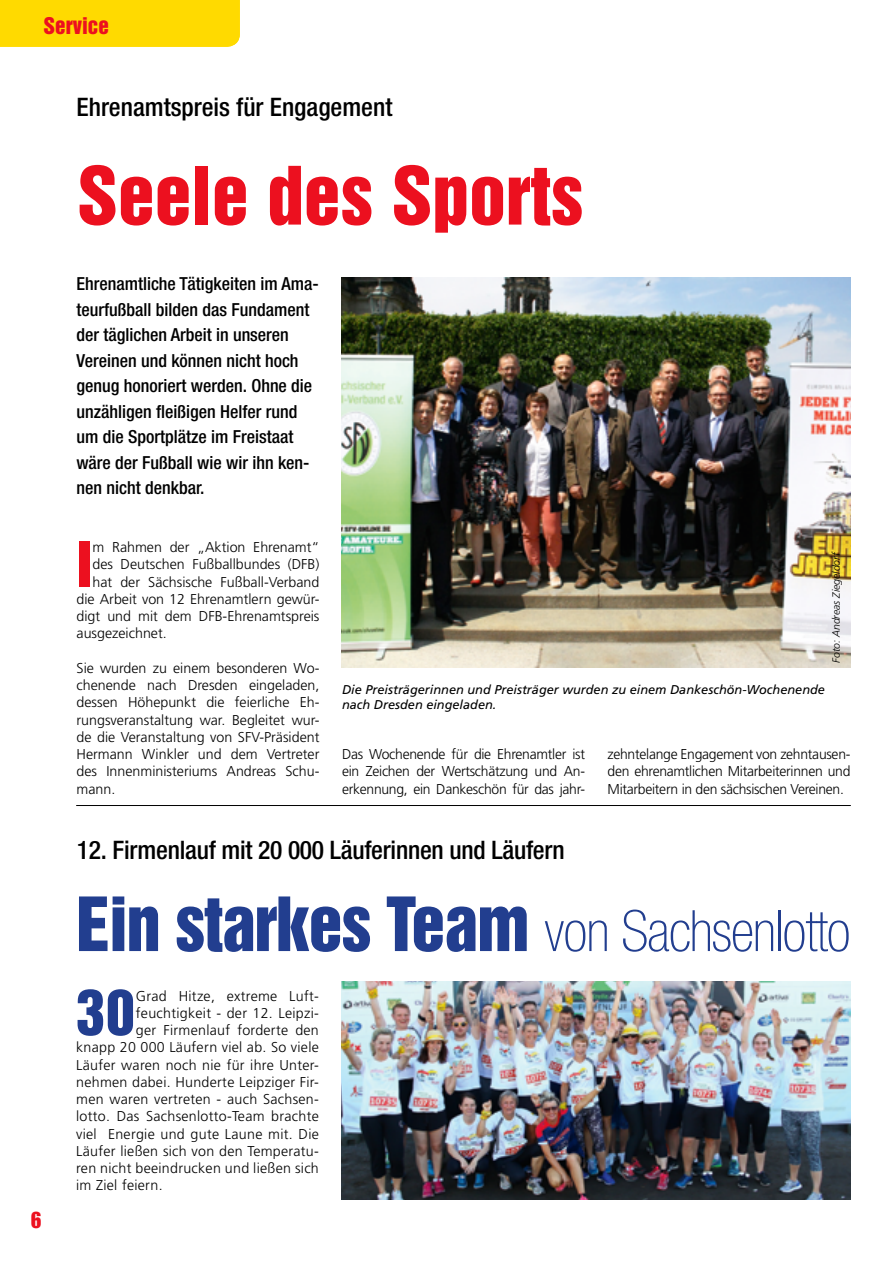
<style>
.page{position:relative;width:893px;height:1263px;background:#fff}
.page>*{position:absolute;margin:0;border:0;box-sizing:border-box;transform-origin:0 0}
.t1{font:73.5px "Helvetica Inserat LT Std";color:#ec101f}
.t2{font:57.45px "Helvetica Inserat LT Std";color:#223e8f}
.t3{font:57.45px "Helvetica Inserat LT Std";color:#ec101f}
.t4{font:100 condensed 57.15px "Helvetica Neue LT Std";letter-spacing:-.02em;color:#223e8f}
.t5{font:500 condensed 25.5px "Helvetica Neue LT Std";letter-spacing:-.01em;color:#000}
.t6{font:22.5px "Impact LT Std";color:#ec101f}
.t7{font:21px "Helvetica Inserat LT Std";letter-spacing:-.005em;color:#ec101f}
.t8{font:500 condensed 18px/25.5px "Helvetica Neue LT Std";color:#000}
.t9{font:300 14.25px/17.2px "Frutiger LT Std";color:#000;text-align:justify}
.t10{font:300 14.25px "Frutiger LT Std";letter-spacing:.02em;color:#000}
.t11{font:italic 12.75px/15.3px "Frutiger LT Std";color:#000}
.t12{font:italic 300 10.5px "Frutiger LT Std";color:#000}
.s1{font-family:"Helvetica Inserat LT Std";font-weight:400;font-stretch:normal;font-size:68.25px}
</style>
<div class="page">
<div style="left:0;top:0;width:240px;height:47px;background:#ffda00"></div>
<img style="left:342px;top:982px;width:508px;height:217px">
<hr style="left:76px;top:805px;width:775px;height:1px;background:#000">
<img style="left:342px;top:277px;width:509px;height:391px">
<h3 class="t7" style="left:44px;top:13px;width:67px">Service</h3>
<h3 class="t7" style="left:44px;top:17px;width:66px">Service</h3>
<h3 class="t5" style="left:77px;top:92px;width:317px">Ehrenamtspreis für Engagement</h3>
<h1 class="t1" style="left:77px;top:152px;width:508px">Seele des Sports</h1>
<p class="t8" style="left:77px;top:271px;width:244px">Ehrenamtliche Tätigkeiten im Ama&shy;teurfußball bilden das Fundament der täglichen Arbeit in unseren<br>Vereinen und können nicht hoch genug honoriert werden. Ohne die unzähligen fleißigen Helfer rund um die Sportplätze im Freistaat wäre der Fußball wie wir ihn ken&shy;nen nicht denkbar.</p>
<h2 class="t3" style="left:77px;top:530px;width:17px">I</h2>
<p class="t9" style="left:93px;top:539px;width:228px">m Rahmen der „Aktion Ehrenamt“</p>
<p class="t9" style="left:93px;top:556px;width:228px">des Deutschen Fußballbundes (DFB)</p>
<p class="t9" style="left:93px;top:573px;width:228px">hat der Sächsische Fußball-Verband</p>
<p class="t9" style="left:77px;top:590px;width:244px">die Arbeit von 12 Ehrenamtlern gewür-</p>
<p class="t9" style="left:77px;top:608px;width:244px">digt und mit dem DFB-Ehrenamtspreis</p>
<p class="t9" style="left:77px;top:625px;width:92px">ausgezeichnet.</p>
<p class="t9" style="left:77px;top:659px;width:244px">Sie wurden zu einem besonderen Wo&shy;chenende nach Dresden eingeladen, dessen Höhepunkt die feierliche Eh&shy;rungsveranstaltung war. Begleitet wur&shy;de die Veranstaltung von SFV-Präsident Hermann Winkler und dem Vertreter des Innenministeriums Andreas Schu&shy;mann.</p>
<p class="t12" style="left:830px;top:663px;width:113px;rotate:-90deg">Foto: Andreas Ziegeldorf</p>
<p class="t11" style="left:342px;top:682px;width:484px">Die Preisträgerinnen und Preisträger wurden zu einem Dankeschön-Wochenende nach Dresden eingeladen.</p>
<p class="t9" style="left:342px;top:746px;width:244px">Das Wochenende für die Ehrenamtler ist ein Zeichen der Wertschätzung und An&shy;erkennung, ein Dankeschön für das jahr-</p>
<p class="t9" style="left:607px;top:746px;width:244px">zehntelange Engagement von zehntausen&shy;den ehrenamtlichen Mitarbeiterinnen und Mitarbeitern in den sächsischen Vereinen.</p>
<h3 class="t6" style="left:31px;top:1207px;width:12px">6</h3>
<h3 class="t5" style="left:77px;top:835px;width:489px">12. Firmenlauf mit 20 000 Läuferinnen und Läufern</h3>
<h3 class="t4" style="left:76px;top:899px;width:776px"><span class="s1">Ein starkes Team</span> von Sachsenlotto</h3>
<h2 class="t2" style="left:76px;top:978px;width:60px">30</h2>
<p class="t10" style="left:136px;top:988px;width:184px">Grad Hitze, extreme Luft-</p>
<p class="t10" style="left:136px;top:1005px;width:184px">feuchtigkeit - der 12. Leipzi-</p>
<p class="t10" style="left:136px;top:1022px;width:184px">ger Firmenlauf forderte den</p>
<p class="t10" style="left:76px;top:1039px;width:244px">knapp 20 000 Läufern viel ab. So viele</p>
<p class="t10" style="left:76px;top:1057px;width:244px">Läufer waren noch nie für ihre Unter-</p>
<p class="t10" style="left:76px;top:1074px;width:244px">nehmen dabei. Hunderte Leipziger Fir-</p>
<p class="t10" style="left:76px;top:1091px;width:244px">men waren vertreten - auch Sachsen-</p>
<p class="t10" style="left:76px;top:1108px;width:244px">lotto. Das Sachsenlotto-Team brachte</p>
<p class="t10" style="left:76px;top:1126px;width:244px">viel Energie und gute Laune mit. Die</p>
<p class="t10" style="left:76px;top:1143px;width:244px">Läufer ließen sich von den Temperatu-</p>
<p class="t10" style="left:76px;top:1160px;width:244px">ren nicht beeindrucken und ließen sich</p>
<p class="t10" style="left:76px;top:1177px;width:88px">im Ziel feiern.</p>
</div>
